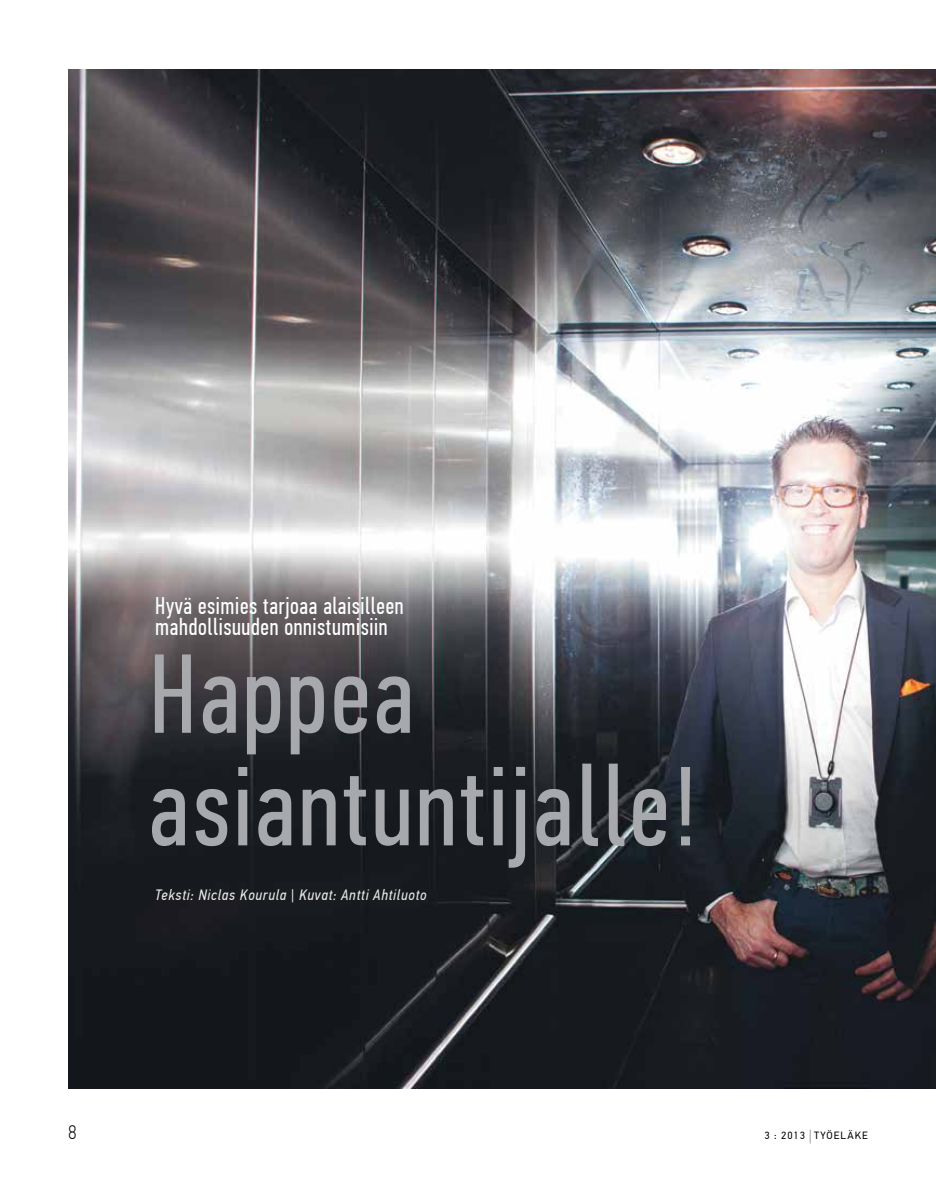
<style>
.page{position:relative;width:936px;height:1191px;background:#fff}
.page>*{position:absolute;margin:0;border:0;box-sizing:border-box;transform-origin:0 0}
.t1{font:112.5px/112.5px "PF Din Text Comp Pro";letter-spacing:.025em;color:#a7a9ac}
.t2{font:24px/21px "PF Din Text Comp Pro";letter-spacing:.025em;color:#fff}
.t3{font:100 21px "PF Din Text Cond Pro";color:#000}
.t4{font:italic 15px "PF Din Text Cond Pro";letter-spacing:.05em;color:#ebeae7}
.t5{font:10.5px "PF Din Text Pro";letter-spacing:.1em;color:#000}
.s1{font-size:15.75px}
</style>
<div class="page">
<img style="left:68px;top:69px;width:867px;height:1019px">
<p class="t2" style="left:155px;top:595px;width:250px">Hyvä esimies tarjoaa alaisilleen mahdollisuuden onnistumisiin</p>
<h1 class="t1" style="left:149px;top:639px;width:551px">Happea asiantuntijalle!</h1>
<p class="t4" style="left:155px;top:886px;width:273px">Teksti: Niclas Kourula | Kuvat: Antti Ahtiluoto</p>
<p class="t3" style="left:68px;top:1119px;width:10px">8</p>
<p class="t5" style="left:764px;top:1129px;width:105px">3 : 2013 <span class="s1">|</span> Työeläke</p>
</div>
